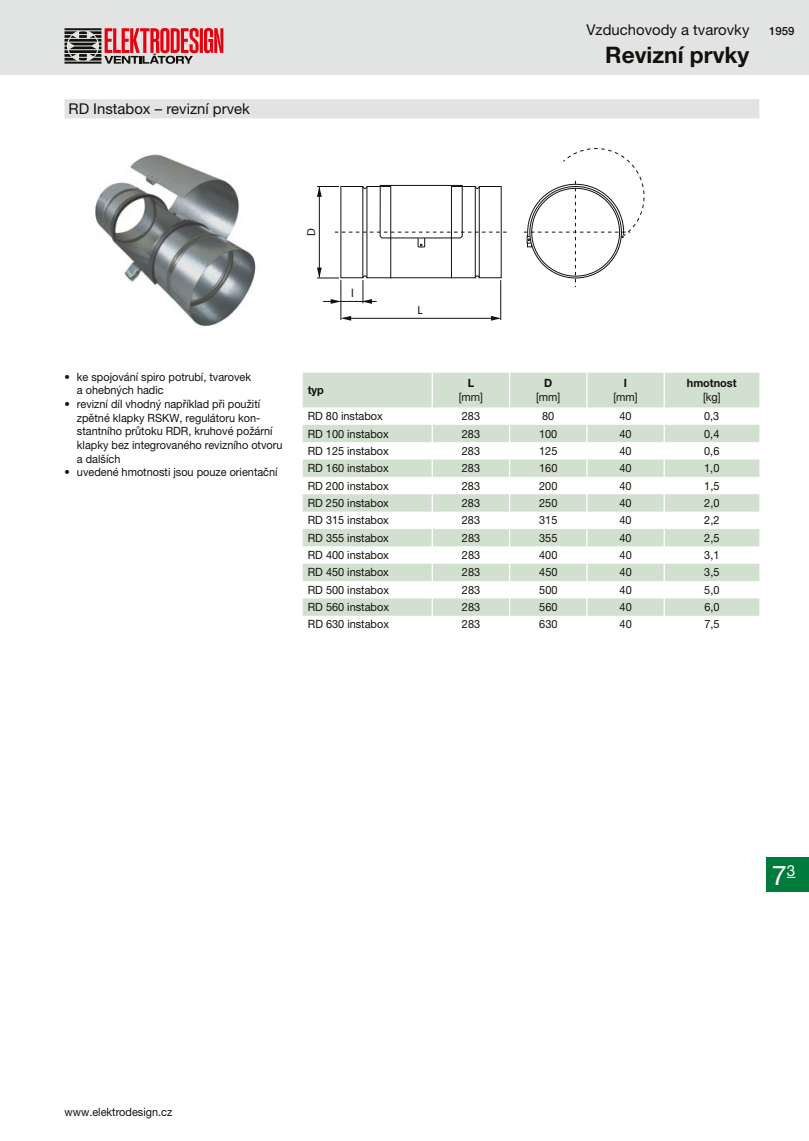
<style>
.page{position:relative;width:809px;height:1141px;background:#fff}
.page>*{position:absolute;margin:0;border:0;box-sizing:border-box;transform-origin:0 0}
.t1{font:27.12px "Helvetica Neue LT Pro";color:#fff}
.t2{font:700 22.75px "Helvetica Neue LT Pro";color:#12120d}
.t3{font:14.88px "Helvetica Neue LT Pro";color:#12120d}
.t4{font:11.72px "Myriad Pro";color:#12120d}
.t5{font:11.38px/13.7px "Helvetica Neue LT Pro";color:#12120d;scale:.96 1}
.t6{font:700 11.38px "Helvetica Neue LT Pro";color:#12120d;scale:.96 1}
.t7{font:500 11.38px "Helvetica Neue LT Pro";color:#12120d}
</style>
<div class="page">
<div style="left:0;top:0;width:809px;height:74px;background:#e2e3e3"></div>
<div style="left:766px;top:858px;width:43px;height:34px;background:#007b3b"></div>
<svg style="left:64px;top:28px;width:159px;height:36px"></svg>
<div style="left:64px;top:99px;width:695px;height:19px;background:#e2e3e3"></div>
<img style="left:95px;top:154px;width:161px;height:173px">
<div style="left:479px;top:186px;width:22px;height:92px;border:1px solid #12120d"></div>
<div style="left:451px;top:186px;width:24px;height:92px;border:1px solid #12120d"></div>
<hr style="left:391px;top:277px;width:60px;height:1px;background:#12120d">
<svg style="left:474px;top:274px;width:6px;height:5px"></svg>
<svg style="left:524px;top:148px;width:121px;height:139px"></svg>
<hr style="left:319px;top:186px;width:1px;height:91px;background:#12120d">
<hr style="left:340px;top:280px;width:1px;height:40px;background:#12120d">
<hr style="left:500px;top:280px;width:1px;height:40px;background:#12120d">
<hr style="left:343px;top:318px;width:154px;height:1px;background:#12120d">
<hr style="left:323px;top:301px;width:54px;height:1px;background:#12120d">
<svg style="left:317px;top:185px;width:190px;height:63px"></svg>
<svg style="left:317px;top:268px;width:22px;height:11px"></svg>
<svg style="left:341px;top:316px;width:10px;height:5px"></svg>
<svg style="left:330px;top:299px;width:11px;height:5px"></svg>
<svg style="left:361px;top:274px;width:11px;height:30px"></svg>
<svg style="left:491px;top:316px;width:10px;height:5px"></svg>
<svg style="left:303px;top:373px;width:456px;height:243px;fill:#d1e0cf"></svg>
<hr style="left:431px;top:373px;width:2px;height:34px;background:#fff">
<hr style="left:509px;top:373px;width:1px;height:34px;background:#fff">
<hr style="left:586px;top:373px;width:1px;height:34px;background:#fff">
<hr style="left:663px;top:373px;width:2px;height:34px;background:#fff">
<svg style="left:431px;top:407px;width:2px;height:209px"></svg>
<svg style="left:509px;top:407px;width:1px;height:209px"></svg>
<svg style="left:586px;top:407px;width:1px;height:209px"></svg>
<svg style="left:663px;top:407px;width:2px;height:209px"></svg>
<h3 class="t3" style="left:68px;top:100px;width:183px">RD Instabox – revizní prvek</h3>
<h3 class="t3" style="left:586px;top:21px;width:164px">Vzduchovody a tvarovky</h3>
<p class="t7" style="left:769px;top:25px;width:27px">1959</p>
<h2 class="t2" style="left:605px;top:41px;width:146px">Revizní prvky</h2>
<p class="t5" style="left:77px;top:370px;width:183px;text-indent:-12px">• ke spojování spiro potrubí, tvarovek a ohebných hadic</p>
<p class="t5" style="left:77px;top:397px;width:216px;text-indent:-12px">• revizní díl vhodný například při použití zpětné klapky RSKW, regulátoru kon&shy;stantního průtoku RDR, kruhové požární klapky bez integrovaného revizního otvoru a dalších</p>
<p class="t5" style="left:64px;top:465px;width:223px">• uvedené hmotnosti jsou pouze orientační</p>
<p class="t4" style="left:304px;top:236px;width:9px;rotate:-90deg">D</p>
<p class="t4" style="left:351px;top:286px;width:4px">l</p>
<p class="t6" style="left:308px;top:383px;width:18px">typ</p>
<p class="t4" style="left:417px;top:303px;width:7px">L</p>
<p class="t6" style="left:467px;top:376px;width:8px">L</p>
<p class="t5" style="left:459px;top:390px;width:27px">[mm]</p>
<p class="t6" style="left:544px;top:376px;width:10px">D</p>
<p class="t5" style="left:536px;top:390px;width:27px">[mm]</p>
<p class="t6" style="left:624px;top:376px;width:5px">I</p>
<p class="t5" style="left:613px;top:390px;width:27px">[mm]</p>
<p class="t6" style="left:687px;top:376px;width:53px">hmotnost</p>
<p class="t5" style="left:703px;top:390px;width:20px">[kg]</p>
<p class="t5" style="left:308px;top:409px;width:80px">RD 80 instabox</p>
<p class="t5" style="left:462px;top:409px;width:20px">283</p>
<p class="t5" style="left:542px;top:409px;width:14px">80</p>
<p class="t5" style="left:619px;top:409px;width:14px">40</p>
<p class="t5" style="left:704px;top:409px;width:17px">0,3</p>
<p class="t5" style="left:308px;top:426px;width:86px">RD 100 instabox</p>
<p class="t5" style="left:462px;top:426px;width:20px">283</p>
<p class="t5" style="left:539px;top:426px;width:20px">100</p>
<p class="t5" style="left:619px;top:426px;width:14px">40</p>
<p class="t5" style="left:704px;top:426px;width:17px">0,4</p>
<p class="t5" style="left:308px;top:444px;width:86px">RD 125 instabox</p>
<p class="t5" style="left:462px;top:444px;width:20px">283</p>
<p class="t5" style="left:539px;top:444px;width:20px">125</p>
<p class="t5" style="left:619px;top:444px;width:14px">40</p>
<p class="t5" style="left:704px;top:444px;width:17px">0,6</p>
<p class="t5" style="left:308px;top:461px;width:86px">RD 160 instabox</p>
<p class="t5" style="left:462px;top:461px;width:20px">283</p>
<p class="t5" style="left:539px;top:461px;width:20px">160</p>
<p class="t5" style="left:619px;top:461px;width:14px">40</p>
<p class="t5" style="left:704px;top:461px;width:17px">1,0</p>
<p class="t5" style="left:308px;top:479px;width:86px">RD 200 instabox</p>
<p class="t5" style="left:462px;top:479px;width:20px">283</p>
<p class="t5" style="left:539px;top:479px;width:20px">200</p>
<p class="t5" style="left:619px;top:479px;width:14px">40</p>
<p class="t5" style="left:704px;top:479px;width:17px">1,5</p>
<p class="t5" style="left:308px;top:496px;width:86px">RD 250 instabox</p>
<p class="t5" style="left:462px;top:496px;width:20px">283</p>
<p class="t5" style="left:539px;top:496px;width:20px">250</p>
<p class="t5" style="left:619px;top:496px;width:14px">40</p>
<p class="t5" style="left:704px;top:496px;width:17px">2,0</p>
<p class="t5" style="left:308px;top:513px;width:86px">RD 315 instabox</p>
<p class="t5" style="left:462px;top:513px;width:20px">283</p>
<p class="t5" style="left:539px;top:513px;width:20px">315</p>
<p class="t5" style="left:619px;top:513px;width:14px">40</p>
<p class="t5" style="left:704px;top:513px;width:17px">2,2</p>
<p class="t5" style="left:308px;top:531px;width:86px">RD 355 instabox</p>
<p class="t5" style="left:462px;top:531px;width:20px">283</p>
<p class="t5" style="left:539px;top:531px;width:20px">355</p>
<p class="t5" style="left:619px;top:531px;width:14px">40</p>
<p class="t5" style="left:704px;top:531px;width:17px">2,5</p>
<p class="t5" style="left:308px;top:548px;width:86px">RD 400 instabox</p>
<p class="t5" style="left:462px;top:548px;width:20px">283</p>
<p class="t5" style="left:539px;top:548px;width:20px">400</p>
<p class="t5" style="left:619px;top:548px;width:14px">40</p>
<p class="t5" style="left:704px;top:548px;width:17px">3,1</p>
<p class="t5" style="left:308px;top:565px;width:86px">RD 450 instabox</p>
<p class="t5" style="left:462px;top:565px;width:20px">283</p>
<p class="t5" style="left:539px;top:565px;width:20px">450</p>
<p class="t5" style="left:619px;top:565px;width:14px">40</p>
<p class="t5" style="left:704px;top:565px;width:17px">3,5</p>
<p class="t5" style="left:308px;top:583px;width:86px">RD 500 instabox</p>
<p class="t5" style="left:462px;top:583px;width:20px">283</p>
<p class="t5" style="left:539px;top:583px;width:20px">500</p>
<p class="t5" style="left:619px;top:583px;width:14px">40</p>
<p class="t5" style="left:704px;top:583px;width:17px">5,0</p>
<p class="t5" style="left:308px;top:600px;width:86px">RD 560 instabox</p>
<p class="t5" style="left:462px;top:600px;width:20px">283</p>
<p class="t5" style="left:539px;top:600px;width:20px">560</p>
<p class="t5" style="left:619px;top:600px;width:14px">40</p>
<p class="t5" style="left:704px;top:600px;width:17px">6,0</p>
<p class="t5" style="left:308px;top:617px;width:86px">RD 630 instabox</p>
<p class="t5" style="left:462px;top:617px;width:20px">283</p>
<p class="t5" style="left:539px;top:617px;width:20px">630</p>
<p class="t5" style="left:619px;top:617px;width:14px">40</p>
<p class="t5" style="left:704px;top:617px;width:17px">7,5</p>
<p class="t5" style="left:64px;top:1105px;width:114px">www.elektrodesign.cz</p>
<h1 class="t1" style="left:771px;top:859px;width:25px">7<sup>3</sup></h1>
</div>
